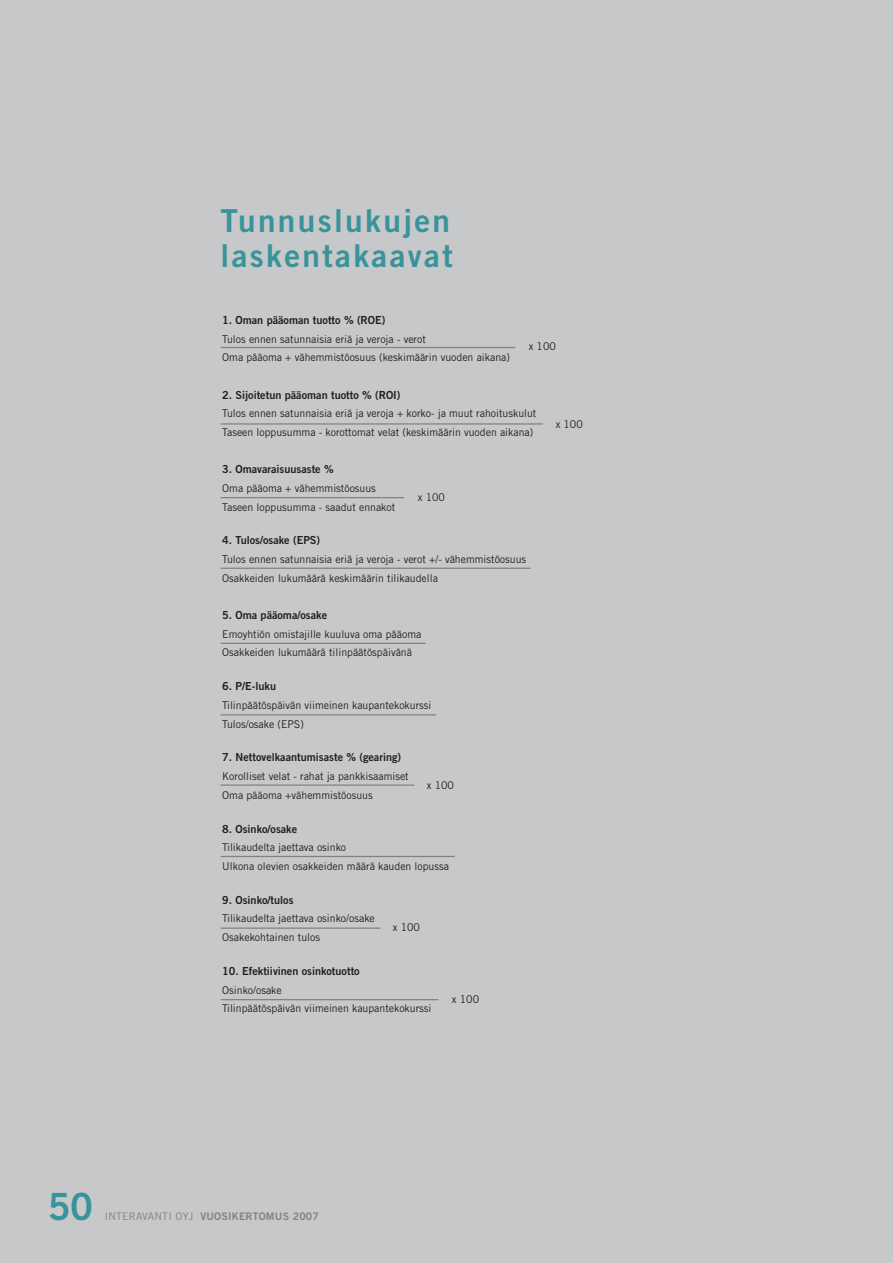
<style>
.page{position:relative;width:893px;height:1263px;background:#c6c8ca}
.page>*{position:absolute;margin:0;border:0;box-sizing:border-box;transform-origin:0 0}
.t1{font:37.5px "Trade Gothic Bold Two";color:#38939b}
.t2{font:31.5px/35.2px "Trade Gothic Bold Two";letter-spacing:.075em;color:#38939b}
.t3{font:11.1px "Trade Gothic Bold Two";color:#231f20}
.t4{font:10.65px/18.6px "Trade Gothic";color:#231f20}
.t5{font:10.5px "Trade Gothic Bold Two";letter-spacing:.02em;color:#808284}
.s1{font-family:"Trade Gothic"}
</style>
<div class="page">
<hr style="left:221px;top:347px;width:294px;height:1px;background:#808284">
<hr style="left:221px;top:423px;width:322px;height:2px;background:#808284">
<hr style="left:221px;top:497px;width:183px;height:1px;background:#808284">
<hr style="left:221px;top:568px;width:309px;height:1px;background:#808284">
<hr style="left:221px;top:643px;width:205px;height:1px;background:#808284">
<hr style="left:221px;top:714px;width:215px;height:1px;background:#808284">
<hr style="left:221px;top:784px;width:193px;height:2px;background:#808284">
<hr style="left:221px;top:856px;width:234px;height:1px;background:#808284">
<hr style="left:221px;top:928px;width:159px;height:1px;background:#808284">
<hr style="left:221px;top:999px;width:217px;height:1px;background:#808284">
<h2 class="t2" style="left:221px;top:206px;width:234px">Tunnuslukujen laskentakaavat</h2>
<p class="t3" style="left:222px;top:316px;width:165px">1. Oman pääoman tuotto % (ROE)</p>
<p class="t4" style="left:222px;top:330px;width:289px">Tulos ennen satunnaisia eriä ja veroja - verot<br>Oma pääoma + vähemmistöosuus (keskimäärin vuoden aikana)</p>
<p class="t3" style="left:222px;top:391px;width:180px">2. Sijoitetun pääoman tuotto % (ROI)</p>
<p class="t4" style="left:222px;top:405px;width:316px">Tulos ennen satunnaisia eriä ja veroja + korko- ja muut rahoituskulut<br>Taseen loppusumma - korottomat velat (keskimäärin vuoden aikana)</p>
<p class="t3" style="left:222px;top:465px;width:113px">3. Omavaraisuusaste %</p>
<p class="t4" style="left:222px;top:480px;width:174px">Oma pääoma + vähemmistöosuus<br>Taseen loppusumma - saadut ennakot</p>
<p class="t3" style="left:222px;top:536px;width:99px">4. Tulos/osake (EPS)</p>
<p class="t4" style="left:222px;top:551px;width:305px">Tulos ennen satunnaisia eriä ja veroja - verot +/- vähemmistöosuus<br>Osakkeiden lukumäärä keskimäärin tilikaudella</p>
<p class="t3" style="left:222px;top:611px;width:106px">5. Oma pääoma/osake</p>
<p class="t4" style="left:222px;top:626px;width:201px">Emoyhtiön omistajille kuuluva oma pääoma<br>Osakkeiden lukumäärä tilinpäätöspäivänä</p>
<p class="t3" style="left:222px;top:682px;width:55px">6. P/E-luku</p>
<p class="t4" style="left:222px;top:697px;width:211px">Tilinpäätöspäivän viimeinen kaupantekokurssi<br>Tulos/osake (EPS)</p>
<p class="t3" style="left:222px;top:753px;width:180px">7. Nettovelkaantumisaste % (gearing)</p>
<p class="t4" style="left:222px;top:768px;width:188px">Korolliset velat - rahat ja pankkisaamiset<br>Oma pääoma +vähemmistöosuus</p>
<p class="t3" style="left:222px;top:825px;width:76px">8. Osinko/osake</p>
<p class="t4" style="left:222px;top:839px;width:228px">Tilikaudelta jaettava osinko<br>Ulkona olevien osakkeiden määrä kauden lopussa</p>
<p class="t3" style="left:222px;top:896px;width:73px">9. Osinko/tulos</p>
<p class="t4" style="left:222px;top:910px;width:154px">Tilikaudelta jaettava osinko/osake<br>Osakekohtainen tulos</p>
<p class="t3" style="left:222px;top:967px;width:139px">10. Efektiivinen osinkotuotto</p>
<p class="t4" style="left:222px;top:981px;width:211px">Osinko/osake<br>Tilinpäätöspäivän viimeinen kaupantekokurssi</p>
<p class="t4" style="left:529px;top:338px;width:29px">x 100</p>
<p class="t4" style="left:556px;top:415px;width:29px">x 100</p>
<p class="t4" style="left:418px;top:489px;width:29px">x 100</p>
<p class="t4" style="left:427px;top:777px;width:29px">x 100</p>
<p class="t4" style="left:393px;top:919px;width:29px">x 100</p>
<p class="t4" style="left:452px;top:991px;width:29px">x 100</p>
<h1 class="t1" style="left:48px;top:1193px;width:47px">50</h1>
<p class="t5" style="left:105px;top:1212px;width:216px"><span class="s1">INTERAVANTI OYJ</span> VUOSIKERTOMUS 2007</p>
</div>
